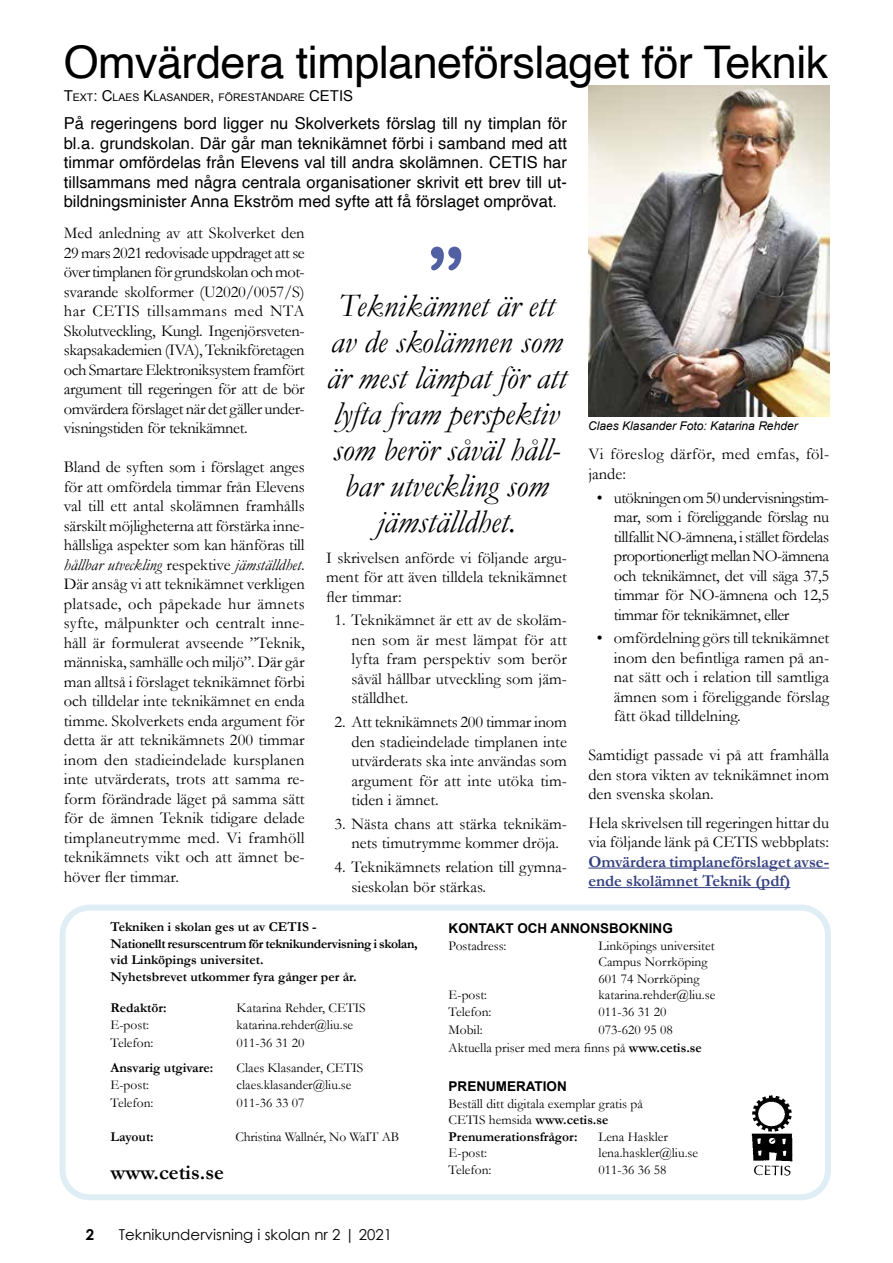
<style>
.page{position:relative;width:893px;height:1263px;background:#fff}
.page>*{position:absolute;margin:0;border:0;box-sizing:border-box;transform-origin:0 0}
.t1{font:81px "Arial Rounded MT Bold";color:#535fa3}
.t2{font:45px "Helvetica";letter-spacing:-.01em;color:#000}
.t3{font:italic 33px/36px "Garamond";color:#000;text-align:center}
.t4{font:700 21px "Garamond";color:#000}
.t5{font:16.5px/19.5px "Garamond";color:#000;text-align:justify}
.t6{font:16.5px/19.5px "Helvetica";color:#000;text-align:justify}
.t7{font:700 16.5px/19.5px "Garamond";letter-spacing:-.005em;color:#333f7f}
.t8{font:15px "Century Gothic";color:#000}
.t9{font:700 15px "Century Gothic";color:#000}
.t10{font:13.5px/16.5px "Garamond";color:#000}
.t11{font:700 13.5px/16.5px "Garamond";color:#000}
.t12{font:700 13.5px "Arial";color:#000}
.t13{font:italic 12px "Arial";color:#000}
.t14{font:10.5px "Arial";color:#000}
.s1{font-size:15px}
.s2{font-style:italic}
.s3{font-weight:700}
</style>
<div class="page">
<div style="left:60px;top:905px;width:771px;height:295px;border:6px solid #dfedf5;border-radius:27px"></div>
<img style="left:751px;top:1095px;width:42px;height:81px">
<img style="left:588px;top:85px;width:241px;height:331px">
<hr style="left:588px;top:868px;width:241px;height:1px;background:#333f7f">
<hr style="left:588px;top:887px;width:202px;height:1px;background:#333f7f">
<h2 class="t2" style="left:64px;top:27px;width:766px">Omvärdera timplaneförslaget för Teknik</h2>
<p class="t14" style="left:64px;top:91px;width:289px"><span class="s1">T</span>EXT<span class="s1">: C</span>LAES <span class="s1">K</span>LASANDER<span class="s1">,</span> FÖRESTÅNDARE <span class="s1">CETIS</span></p>
<p class="t6" style="left:64px;top:114px;width:505px">På regeringens bord ligger nu Skolverkets förslag till ny timplan för bl.a. grundskolan. Där går man teknikämnet förbi i samband med att timmar omfördelas från Elevens val till andra skolämnen. CETIS har tillsammans med några centrala organisationer skrivit ett brev till ut&shy;bildningsminister Anna Ekström med syfte att få förslaget omprövat.</p>
<p class="t5" style="left:64px;top:223px;width:242px">Med anledning av att Skolverket den 29 mars 2021 redovisade uppdraget att se över timplanen för grundskolan och mot&shy;svarande skolformer (U2020/0057/S) har CETIS tillsammans med NTA Skolutveckling, Kungl. Ingenjörsveten&shy;skapsakademien (IVA), Teknikföretagen och Smartare Elektroniksystem framfört argument till regeringen för att de bör omvärdera förslaget när det gäller under&shy;visningstiden för teknikämnet.</p>
<p class="t5" style="left:64px;top:457px;width:242px">Bland de syften som i förslaget anges för att omfördela timmar från Elevens val till ett antal skolämnen framhålls särskilt möjligheterna att förstärka inne&shy;hållsliga aspekter som kan hänföras till <span class="s2">hållbar utveckling</span> respektive <span class="s2">jämställdhet</span>.<br>Där ansåg vi att teknikämnet verkligen platsade, och påpekade hur ämnets syfte, målpunkter och centralt inne&shy;håll är formulerat avseende ”Teknik, människa, samhälle och miljö”. Där går man alltså i förslaget teknikämnet förbi och tilldelar inte teknikämnet en enda timme. Skolverkets enda argument för detta är att teknikämnets 200 timmar inom den stadieindelade kursplanen inte utvärderats, trots att samma re&shy;form förändrade läget på samma sätt för de ämnen Teknik tidigare delade timplaneutrymme med. Vi framhöll teknikämnets vikt och att ämnet be&shy;höver fler timmar.</p>
<h1 class="t1" style="left:428px;top:229px;width:39px">”</h1>
<h3 class="t3" style="left:339px;top:286px;width:217px">Teknikämnet är ett</h3>
<h3 class="t3" style="left:327px;top:322px;width:241px">av de skolämnen som är mest lämpat för att lyfta fram perspektiv som berör såväl håll&shy;bar utveckling som jämställdhet.</h3>
<p class="t5" style="left:326px;top:547px;width:242px">I skrivelsen anförde vi följande argu&shy;ment för att även tilldela teknikämnet fler timmar:</p>
<p class="t5" style="left:351px;top:610px;width:217px;text-indent:-17px">1. Teknikämnet är ett av de skoläm&shy;nen som är mest lämpat för att lyfta fram perspektiv som berör såväl hållbar utveckling som jäm&shy;ställdhet.</p>
<p class="t5" style="left:351px;top:712px;width:217px;text-indent:-17px">2. Att teknikämnets 200 timmar inom den stadieindelade timplanen inte utvärderats ska inte användas som argument för att inte utöka tim&shy;tiden i ämnet.</p>
<p class="t5" style="left:334px;top:813px;width:234px;text-align:center">3. Nästa chans att stärka teknikäm&shy;nets timutrymme kommer dröja.</p>
<p class="t5" style="left:351px;top:857px;width:217px;text-indent:-17px">4. Teknikämnets relation till gymna&shy;sieskolan bör stärkas.</p>
<p class="t13" style="left:588px;top:418px;width:211px">Claes Klasander Foto: Katarina Rehder</p>
<p class="t5" style="left:588px;top:444px;width:242px">Vi föreslog därför, med emfas, föl&shy;jande:</p>
<p class="t5" style="left:614px;top:487px;width:217px;text-indent:-17px">• utökningen om 50 undervisningstim&shy;mar, som i föreliggande förslag nu tillfallit NO-ämnena, i stället fördelas proportionerligt mellan NO-ämnena och teknikämnet, det vill säga 37,5 timmar för NO-ämnena och 12,5 timmar för teknikämnet, eller</p>
<p class="t5" style="left:614px;top:628px;width:217px;text-indent:-17px">• omfördelning görs till teknikämnet inom den befintliga ramen på an&shy;nat sätt och i relation till samtliga ämnen som i föreliggande förslag fått ökad tilldelning.</p>
<p class="t5" style="left:588px;top:745px;width:242px">Samtidigt passade vi på att framhålla den stora vikten av teknikämnet inom den svenska skolan.</p>
<p class="t5" style="left:588px;top:812px;width:242px">Hela skrivelsen till regeringen hittar du via följande länk på CETIS webbplats:</p>
<p class="t7" style="left:588px;top:852px;width:242px">Omvärdera timplaneförslaget avse&shy;ende skolämnet Teknik (pdf)</p>
<p class="t11" style="left:111px;top:919px;width:309px">Tekniken i skolan ges ut av CETIS -<br>Nationellt resurscentrum för teknikundervisning i skolan, vid Linköpings universitet.<br>Nyhetsbrevet utkommer fyra gånger per år.</p>
<p class="t11" style="left:111px;top:999px;width:58px">Redaktör:</p>
<p class="t10" style="left:237px;top:999px;width:131px">Katarina Rehder, CETIS</p>
<p class="t10" style="left:111px;top:1016px;width:40px">E-post:</p>
<p class="t10" style="left:237px;top:1016px;width:118px">katarina.rehder@liu.se</p>
<p class="t10" style="left:111px;top:1034px;width:44px">Telefon:</p>
<p class="t10" style="left:237px;top:1034px;width:69px">011-36 31 20</p>
<p class="t11" style="left:111px;top:1060px;width:104px">Ansvarig utgivare:</p>
<p class="t10" style="left:237px;top:1059px;width:128px">Claes Klasander, CETIS</p>
<p class="t10" style="left:111px;top:1076px;width:40px">E-post:</p>
<p class="t10" style="left:237px;top:1076px;width:116px">claes.klasander@liu.se</p>
<p class="t10" style="left:111px;top:1094px;width:44px">Telefon:</p>
<p class="t10" style="left:237px;top:1094px;width:69px">011-36 33 07</p>
<p class="t11" style="left:111px;top:1129px;width:45px">Layout:</p>
<p class="t10" style="left:235px;top:1128px;width:165px">Christina Wallnér, No WaIT AB</p>
<p class="t4" style="left:111px;top:1158px;width:115px">www.cetis.se</p>
<p class="t9" style="left:86px;top:1223px;width:10px">2</p>
<p class="t8" style="left:119px;top:1224px;width:275px">Teknikundervisning i skolan nr 2 | 2021</p>
<p class="t12" style="left:449px;top:919px;width:226px">KONTAKT OCH ANNONSBOKNING</p>
<p class="t10" style="left:449px;top:937px;width:60px">Postadress:</p>
<p class="t10" style="left:599px;top:937px;width:118px">Linköpings universitet<br>Campus Norrköping<br>601 74 Norrköping</p>
<p class="t10" style="left:449px;top:986px;width:40px">E-post:</p>
<p class="t10" style="left:599px;top:986px;width:118px">katarina.rehder@liu.se</p>
<p class="t10" style="left:449px;top:1003px;width:44px">Telefon:</p>
<p class="t10" style="left:599px;top:1003px;width:69px">011-36 31 20</p>
<p class="t10" style="left:449px;top:1021px;width:36px">Mobil:</p>
<p class="t10" style="left:449px;top:1020px;width:255px;line-height:18px;text-indent:150px">073-620 95 08<br>Aktuella priser med mera finns på <span class="s3">www.cetis.se</span></p>
<p class="t12" style="left:449px;top:1077px;width:120px">PRENUMERATION</p>
<p class="t10" style="left:449px;top:1095px;width:196px">Beställ ditt digitala exemplar gratis på<br>CETIS hemsida <span class="s3">www.cetis.se<br>Prenumerationsfrågor:</span></p>
<p class="t10" style="left:599px;top:1128px;width:71px">Lena Haskler</p>
<p class="t10" style="left:449px;top:1144px;width:40px">E-post:</p>
<p class="t10" style="left:599px;top:1144px;width:101px">lena.haskler@liu.se</p>
<p class="t10" style="left:449px;top:1161px;width:44px">Telefon:</p>
<p class="t10" style="left:599px;top:1161px;width:69px">011-36 36 58</p>
</div>
